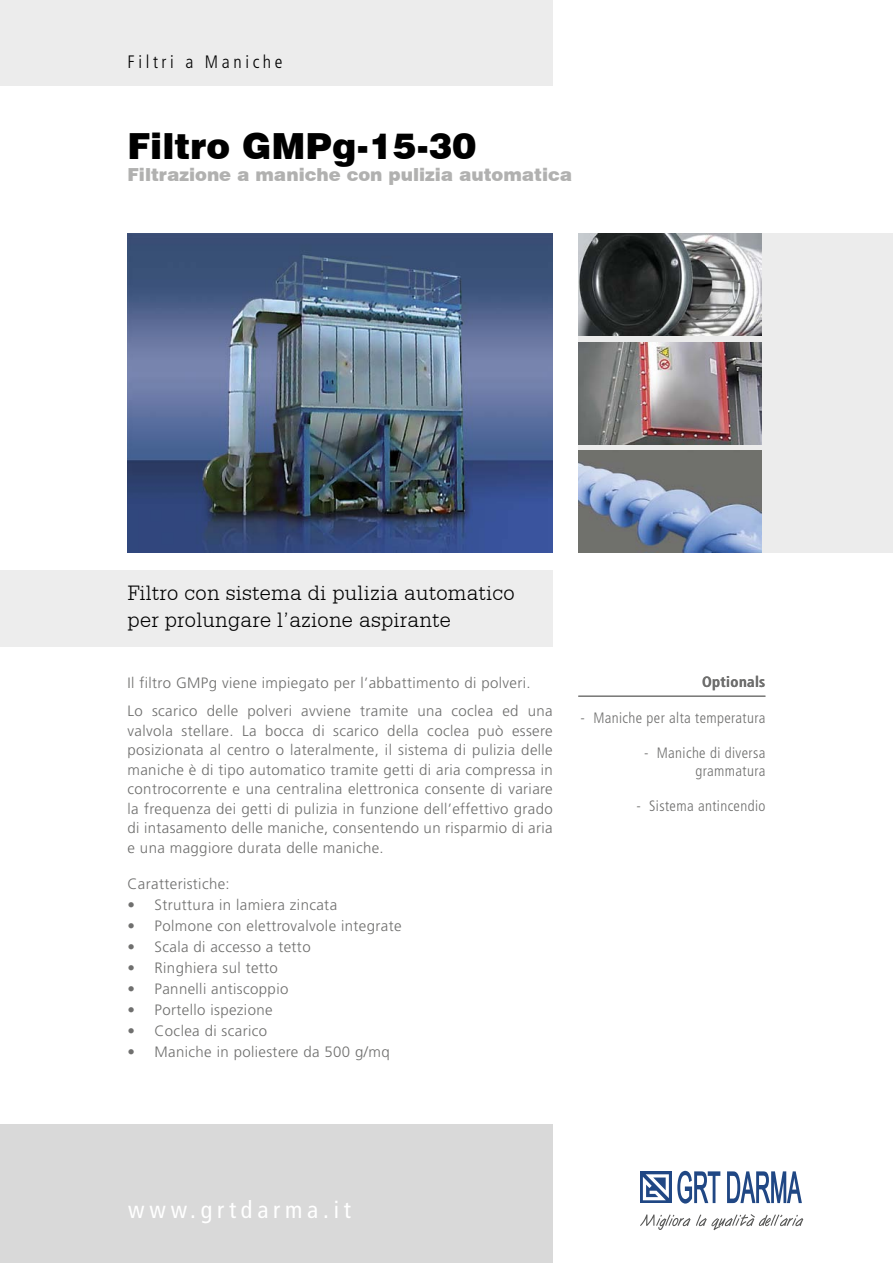
<style>
.page{position:relative;width:893px;height:1263px;background:#fff}
.page>*{position:absolute;margin:0;border:0;box-sizing:border-box;transform-origin:0 0}
.t1{font:900 36px "Swiss 721 BT";color:#000}
.t2{font:condensed 24px "Frutiger";letter-spacing:.2em;color:#fff}
.t3{font:300 22.5px/27px "Serifa BT";letter-spacing:.01em;color:#000}
.t4{font:900 18px "Swiss 721 BT";color:#b1b1b0}
.t5{font:300 condensed 18px "Frutiger";letter-spacing:.2em;color:#000}
.t6{font:300 15px/19.5px "Frutiger";letter-spacing:.025em;color:#6f6f6e}
.t7{font:300 condensed 15px/18px "Frutiger";letter-spacing:.025em;color:#6f6f6e;text-align:right}
.t8{font:700 condensed 15px "Frutiger";letter-spacing:.025em;color:#6f6f6e}
</style>
<div class="page">
<div style="left:578px;top:234px;width:315px;height:319px;background:#ececec"></div>
<div style="left:0;top:0;width:553px;height:85px;background:#ececec"></div>
<div style="left:0;top:1125px;width:553px;height:138px;background:#d9d9d9"></div>
<svg style="left:677px;top:1171px;width:43px;height:32px"></svg>
<svg style="left:727px;top:1171px;width:75px;height:32px"></svg>
<svg style="left:640px;top:1171px;width:32px;height:32px"></svg>
<svg style="left:643px;top:1174px;width:26px;height:26px"></svg>
<svg style="left:640px;top:1214px;width:163px;height:16px"></svg>
<div style="left:0;top:570px;width:553px;height:76px;background:#ededed"></div>
<hr style="left:578px;top:696px;width:187px;height:1px;background:#6f6f6e">
<img style="left:578px;top:451px;width:183px;height:102px">
<img style="left:578px;top:342px;width:183px;height:102px">
<img style="left:578px;top:234px;width:183px;height:102px">
<img style="left:128px;top:234px;width:425px;height:319px">
<p class="t5" style="left:128px;top:52px;width:156px">Filtri a Maniche</p>
<h1 class="t1" style="left:128px;top:124px;width:350px">Filtro GMPg-15-30</h1>
<p class="t4" style="left:128px;top:163px;width:446px">Filtrazione a maniche con pulizia automatica</p>
<h3 class="t3" style="left:128px;top:579px;width:389px">Filtro con sistema di pulizia automatico per prolungare l’azione aspirante</h3>
<p class="t6" style="left:128px;top:669px;width:427px;line-height:28px">Il filtro GMPg viene impiegato per l’abbattimento di polveri.<br>Lo scarico delle polveri avviene tramite una coclea ed una</p>
<p class="t6" style="left:128px;top:720px;width:427px;text-align:justify">valvola stellare. La bocca di scarico della coclea può essere posizionata al centro o lateralmente, il sistema di pulizia delle maniche è di tipo automatico tramite getti di aria compressa in controcorrente e una centralina elettronica consente di variare la frequenza dei getti di pulizia in funzione dell’effettivo grado di intasamento delle maniche, consentendo un risparmio di aria e una maggiore durata delle maniche.</p>
<p class="t6" style="left:128px;top:874px;width:104px">Caratteristiche:</p>
<p class="t6" style="left:128px;top:895px;width:211px">• Struttura in lamiera zincata</p>
<p class="t6" style="left:128px;top:916px;width:276px">• Polmone con elettrovalvole integrate</p>
<p class="t6" style="left:128px;top:937px;width:185px">• Scala di accesso a tetto</p>
<p class="t6" style="left:128px;top:958px;width:152px">• Ringhiera sul tetto</p>
<p class="t6" style="left:128px;top:979px;width:162px">• Pannelli antiscoppio</p>
<p class="t6" style="left:128px;top:1000px;width:147px">• Portello ispezione</p>
<p class="t6" style="left:128px;top:1021px;width:141px">• Coclea di scarico</p>
<p class="t6" style="left:128px;top:1042px;width:264px">• Maniche in poliestere da 500 g/mq</p>
<p class="t8" style="left:702px;top:673px;width:65px">Optionals</p>
<p class="t7" style="left:581px;top:708px;width:186px">- Maniche per alta temperatura</p>
<p class="t7" style="left:644px;top:743px;width:123px">- Maniche di diversa grammatura</p>
<p class="t7" style="left:636px;top:796px;width:130px">- Sistema antincendio</p>
<h2 class="t2" style="left:128px;top:1196px;width:224px">www.grtdarma.it</h2>
</div>
